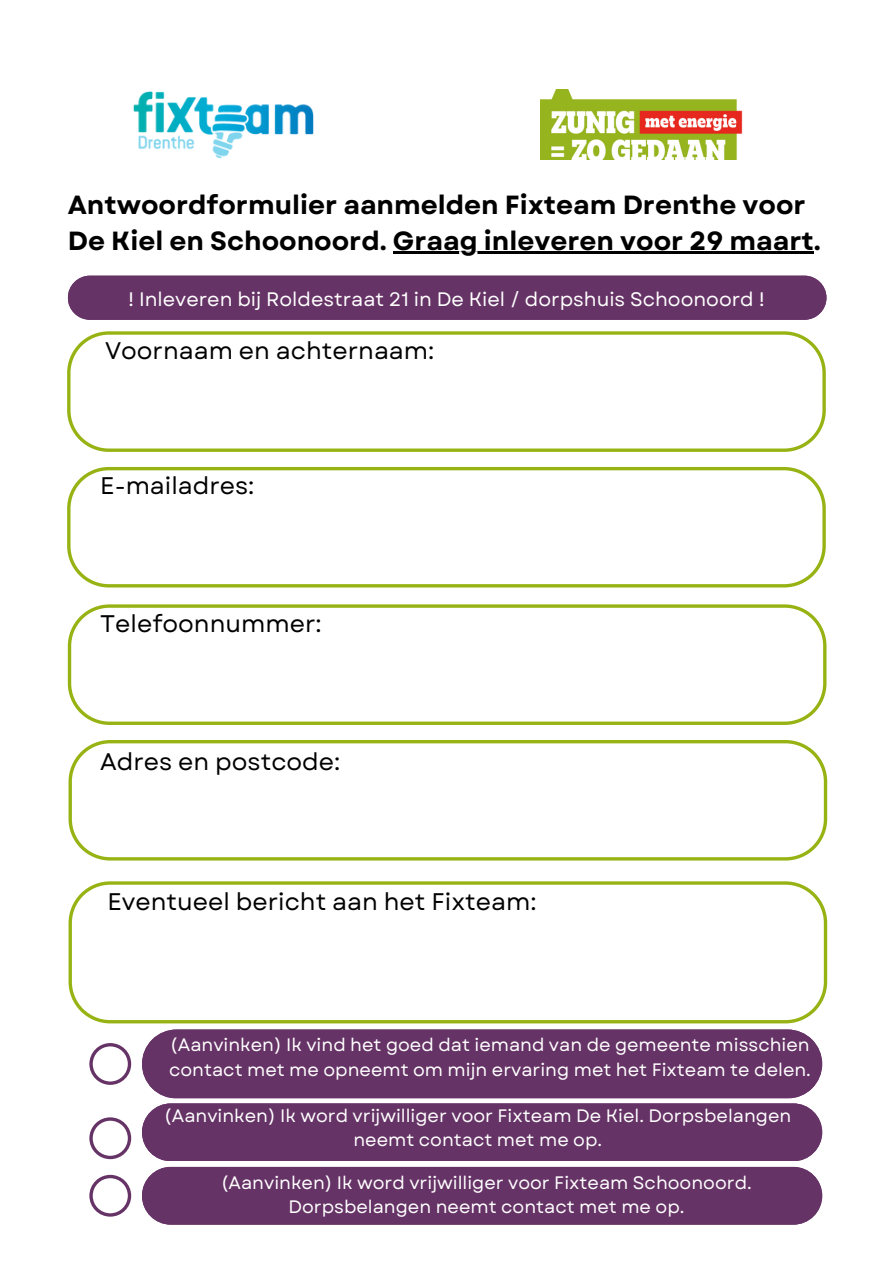
<style>
.page{position:relative;width:894px;height:1264px;background:#fff}
.page>*{position:absolute;margin:0;border:0;box-sizing:border-box;transform-origin:0 0}
.t1{font:700 26.25px/36px "Garet";color:#000}
.t2{font:24px "Garet";color:#000}
.t3{font:19.5px "Garet";color:#fff}
.t4{font:18px/24.8px "Garet";color:#fff;text-align:center}
</style>
<div class="page">
<img style="left:540px;top:89px;width:203px;height:70px">
<img style="left:134px;top:91px;width:180px;height:68px">
<svg style="left:67px;top:331px;width:758px;height:121px"></svg>
<svg style="left:67px;top:467px;width:758px;height:120px"></svg>
<div style="left:68px;top:276px;width:758px;height:44px;background:#636;border-radius:22px"></div>
<svg style="left:68px;top:604px;width:758px;height:120px"></svg>
<svg style="left:68px;top:740px;width:759px;height:120px"></svg>
<div style="left:142px;top:1029px;width:679px;height:69px;background:#636"></div>
<svg style="left:89px;top:1043px;width:42px;height:41px"></svg>
<hr style="left:393px;top:252px;width:420px;height:2px;background:#000">
<div style="left:142px;top:1103px;width:679px;height:57px;background:#636"></div>
<svg style="left:89px;top:1117px;width:42px;height:41px"></svg>
<svg style="left:68px;top:881px;width:759px;height:142px"></svg>
<div style="left:142px;top:1166px;width:679px;height:58px;background:#636"></div>
<svg style="left:89px;top:1174px;width:42px;height:42px"></svg>
<h1 class="t1" style="left:68px;top:186px;width:754px">Antwoordformulier aanmelden Fixteam Drenthe voor<br>De Kiel en Schoonoord. Graag inleveren voor 29 maart.</h1>
<h2 class="t3" style="left:128px;top:285px;width:638px">! Inleveren bij Roldestraat 21 in De Kiel / dorpshuis Schoonoord !</h2>
<h2 class="t2" style="left:105px;top:333px;width:330px">Voornaam en achternaam:</h2>
<h2 class="t2" style="left:100px;top:468px;width:156px">E-mailadres:</h2>
<h2 class="t2" style="left:100px;top:606px;width:223px">Telefoonnummer:</h2>
<h2 class="t2" style="left:100px;top:744px;width:241px">Adres en postcode:</h2>
<p class="t2" style="left:107px;top:884px;width:430px">Eventueel bericht aan het Fixteam:</p>
<p class="t4" style="left:169px;top:1032px;width:643px;text-align:left">(Aanvinken) Ik vind het goed dat iemand van de gemeente misschien contact met me opneemt om mijn ervaring met het Fixteam te delen.</p>
<p class="t4" style="left:164px;top:1102px;width:628px">(Aanvinken) Ik word vrijwilliger voor Fixteam De Kiel. Dorpsbelangen neemt contact met me op.</p>
<p class="t4" style="left:221px;top:1170px;width:532px">(Aanvinken) Ik word vrijwilliger voor Fixteam Schoonoord.<br>Dorpsbelangen neemt contact met me op.</p>
</div>
